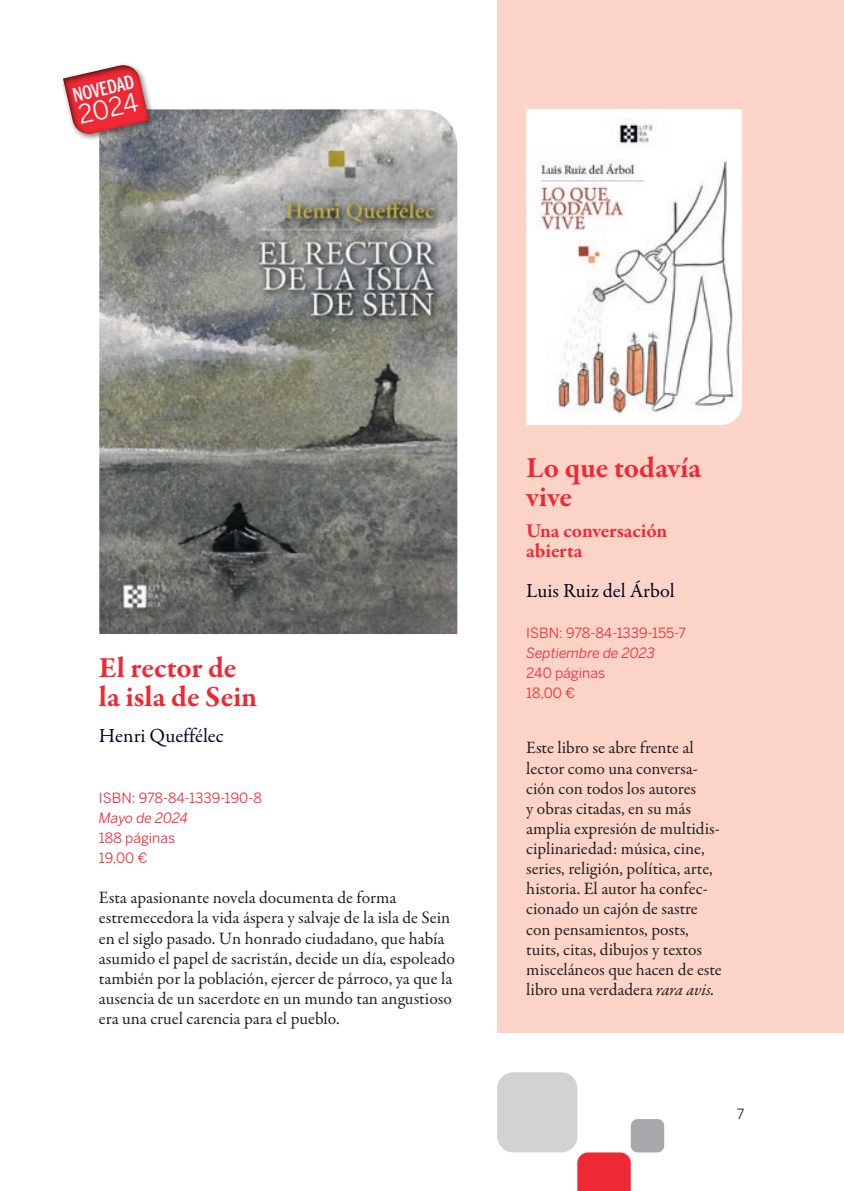
<style>
.page{position:relative;width:844px;height:1191px;background:#fff}
.page>*{position:absolute;margin:0;border:0;box-sizing:border-box;transform-origin:0 0}
.titulo{font:700 29.75px/29.8px "Garamond Premr Pro";color:#ee2834}
.textos_E{font:25.55px "Benton Sans";color:#fff}
.autor{font:20.12px "Garamond Premr Pro";color:#000424}
.subtitulo{font:700 20.12px/20.1px "Garamond Premr Pro";letter-spacing:-.005em;color:#ee2834}
.textos_E-2{font:500 18.72px "Benton Sans Comp";color:#fff}
.textos{font:17.5px/20.1px "Garamond Premr Pro";color:#231f20}
.datos{font:14px "Benton Sans";color:#ee2834}
.datos-2{font:italic 14px "Benton Sans";color:#ee2834}
.t1{font:14px "Benton Sans";color:#231f20}
.s1{font-style:italic}
</style>
<div class="page">
<div style="left:497px;top:1072px;width:80px;height:80px;background:#d1d2d4;border-radius:16px"></div>
<div style="left:577px;top:1152px;width:53px;height:39px;background:#ee2834"></div>
<div style="left:630px;top:1119px;width:34px;height:33px;background:#a8a9ad;border-radius:7px"></div>
<div style="left:497px;top:0;width:346px;height:1032px;background:#fcd4c7"></div>
<img style="left:99px;top:109px;width:358px;height:525px">
<img style="left:526px;top:109px;width:216px;height:316px">
<div style="left:60px;top:62px;width:96px;height:79px;background:#231f20;opacity:.55"></div>
<svg style="left:62px;top:62px;width:90px;height:77px"></svg>
<p class="textos_E-2" style="left:71px;top:85px;width:64px;rotate:-13deg">NOVEDAD</p>
<p class="textos_E" style="left:75px;top:100px;width:63px;rotate:-13deg">2024</p>
<p class="titulo" style="left:99px;top:653px;width:160px">El rector de la isla de Sein</p>
<p class="autor" style="left:99px;top:723px;width:126px">Henri Queffélec</p>
<p class="datos" style="left:99px;top:789px;width:164px">ISBN: 978-84-1339-190-8</p>
<p class="datos-2" style="left:99px;top:809px;width:91px">Mayo de 2024</p>
<p class="datos" style="left:99px;top:829px;width:78px">188 páginas</p>
<p class="datos" style="left:99px;top:849px;width:50px">19,00 €</p>
<p class="textos" style="left:99px;top:888px;width:357px">Esta apasionante novela documenta de forma estremecedora la vida áspera y salvaje de la isla de Sein en el siglo pasado. Un honrado ciudadano, que había asumido el papel de sacristán, decide un día, espoleado también por la población, ejercer de párroco, ya que la ausencia de un sacerdote en un mundo tan angustioso era una cruel carencia para el pueblo.</p>
<p class="titulo" style="left:526px;top:453px;width:176px">Lo que todavía vive</p>
<p class="subtitulo" style="left:526px;top:520px;width:143px">Una conversación abierta</p>
<p class="autor" style="left:526px;top:579px;width:150px">Luis Ruiz del Árbol</p>
<p class="datos" style="left:526px;top:624px;width:161px">ISBN: 978-84-1339-155-7</p>
<p class="datos-2" style="left:526px;top:644px;width:130px">Septiembre de 2023</p>
<p class="datos" style="left:526px;top:664px;width:80px">240 páginas</p>
<p class="datos" style="left:526px;top:684px;width:50px">18,00 €</p>
<p class="textos" style="left:526px;top:738px;width:197px">Este libro se abre frente al lector como una conversa&shy;ción con todos los autores<br>y obras citadas, en su más amplia expresión de multidis&shy;ciplinariedad: música, cine, series, religión, política, arte, historia. El autor ha confec&shy;cionado un cajón de sastre con pensamientos, posts, tuits, citas, dibujos y textos misceláneos que hacen de este libro una verdadera <span class="s1">rara avis.</span></p>
<p class="t1" style="left:736px;top:1105px;width:9px">7</p>
</div>
